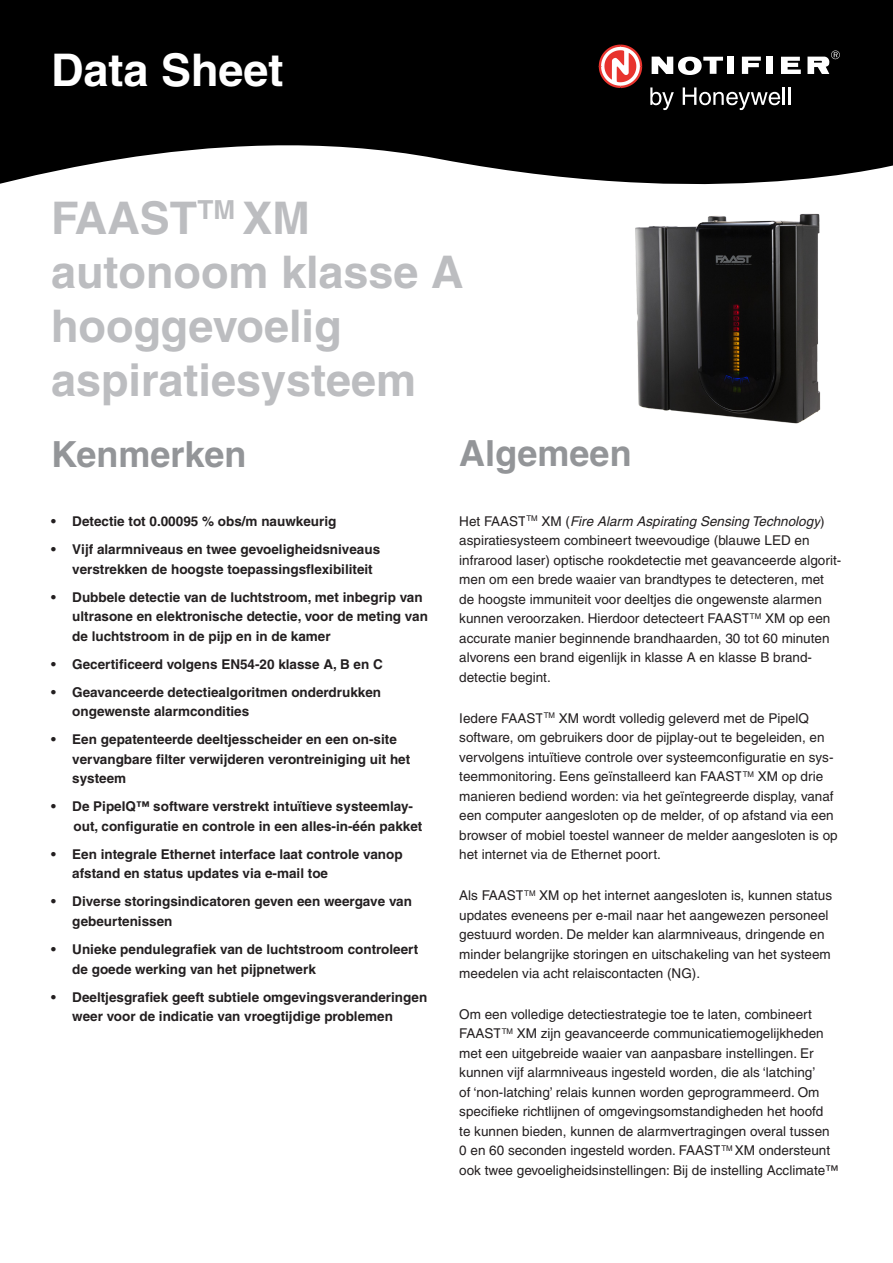
<style>
.page{position:relative;width:893px;height:1263px;background:#fff}
.page>*{position:absolute;margin:0;border:0;box-sizing:border-box;transform-origin:0 0}
.NOT_main_header{font:700 45px/54px "Helvetica";color:#bcbdc0}
.NOT_product_news{font:700 45px "Helvetica";color:#fff}
.NOT_sub_header{font:700 36px "Helvetica";color:#939598}
.NOT_body_text{font:13.5px/19.5px "Helvetica";color:#231f20}
.t1{font:700 13.5px/19.5px "Helvetica";color:#231f20}
.s1{font-style:italic}
</style>
<div class="page">
<svg style="left:0;top:0;width:893px;height:185px;background:#171717"></svg>
<div style="left:727px;top:57px;width:7px;height:17px;background:#fff"></div>
<svg style="left:742px;top:57px;width:19px;height:17px"></svg>
<div style="left:766px;top:56px;width:7px;height:18px;background:#fff"></div>
<svg style="left:781px;top:57px;width:20px;height:17px"></svg>
<svg style="left:652px;top:57px;width:71px;height:18px"></svg>
<svg style="left:599px;top:45px;width:43px;height:43px"></svg>
<svg style="left:807px;top:51px;width:33px;height:23px"></svg>
<svg style="left:650px;top:87px;width:24px;height:23px"></svg>
<svg style="left:683px;top:87px;width:107px;height:23px"></svg>
<svg style="left:51px;top:175px;width:259px;height:10px"></svg>
<div style="left:50px;top:518px;width:7px;height:7px;border:3px solid #fff;border-radius:50%"></div>
<div style="left:50px;top:546px;width:7px;height:7px;border:3px solid #fff;border-radius:50%"></div>
<div style="left:50px;top:593px;width:7px;height:8px;border:3px solid #fff;border-radius:50%"></div>
<div style="left:50px;top:660px;width:7px;height:8px;border:3px solid #fff;border-radius:50%"></div>
<div style="left:50px;top:688px;width:7px;height:8px;border:3px solid #fff;border-radius:50%"></div>
<div style="left:50px;top:736px;width:7px;height:7px;border:3px solid #fff;border-radius:50%"></div>
<div style="left:50px;top:803px;width:7px;height:7px;border:3px solid #fff;border-radius:50%"></div>
<div style="left:50px;top:850px;width:7px;height:8px;border:3px solid #fff;border-radius:50%"></div>
<div style="left:50px;top:898px;width:7px;height:7px;border:3px solid #fff;border-radius:50%"></div>
<div style="left:50px;top:945px;width:7px;height:8px;border:3px solid #fff;border-radius:50%"></div>
<div style="left:50px;top:993px;width:7px;height:7px;border:3px solid #fff;border-radius:50%"></div>
<img style="left:635px;top:213px;width:186px;height:211px">
<p class="NOT_product_news" style="left:51px;top:42px;width:234px">Data Sheet</p>
<p class="NOT_main_header" style="left:51px;top:190px;width:261px">FAAST<sup>TM</sup> XM</p>
<p class="NOT_main_header" style="left:51px;top:244px;width:414px">autonoom klasse A hooggevoelig</p>
<p class="NOT_main_header" style="left:51px;top:352px;width:367px">aspiratiesysteem</p>
<p class="NOT_sub_header" style="left:51px;top:432px;width:197px">Kenmerken</p>
<p class="NOT_sub_header" style="left:459px;top:431px;width:174px">Algemeen</p>
<p class="t1" style="left:51px;top:512px;width:287px">• Detectie tot 0.00095 % obs/m nauwkeurig</p>
<p class="t1" style="left:72px;top:540px;width:309px;text-indent:-21px">• Vijf alarmniveaus en twee gevoeligheidsniveaus verstrekken de hoogste toepassingsflexibiliteit</p>
<p class="t1" style="left:72px;top:587px;width:357px;text-indent:-21px">• Dubbele detectie van de luchtstroom, met inbegrip van ultrasone en elektronische detectie, voor de meting van de luchtstroom in de pijp en in de kamer</p>
<p class="t1" style="left:51px;top:654px;width:333px">• Gecertificeerd volgens EN54-20 klasse A, B en C</p>
<p class="t1" style="left:72px;top:682px;width:310px;text-indent:-21px">• Geavanceerde detectiealgoritmen onderdrukken ongewenste alarmcondities</p>
<p class="t1" style="left:72px;top:730px;width:339px;text-indent:-21px">• Een gepatenteerde deeltjesscheider en een on-site vervangbare filter verwijderen verontreiniging uit het systeem</p>
<p class="t1" style="left:74px;top:797px;width:350px;text-indent:-23px">• De PipeIQ™ software verstrekt intuïtieve systeemlay&shy;out, configuratie en controle in een alles-in-één pakket</p>
<p class="t1" style="left:72px;top:844px;width:332px;text-indent:-21px">• Een integrale Ethernet interface laat controle vanop afstand en status updates via e-mail toe</p>
<p class="t1" style="left:72px;top:892px;width:341px;text-indent:-21px">• Diverse storingsindicatoren geven een weergave van gebeurtenissen</p>
<p class="t1" style="left:72px;top:939px;width:347px;text-indent:-21px">• Unieke pendulegrafiek van de luchtstroom controleert de goede werking van het pijpnetwerk</p>
<p class="t1" style="left:72px;top:987px;width:357px;text-indent:-21px">• Deeltjesgrafiek geeft subtiele omgevingsveranderingen weer voor de indicatie van vroegtijdige problemen</p>
<p class="NOT_body_text" style="left:459px;top:511px;width:384px">Het FAAST<sup>TM</sup> XM (<span class="s1">Fire Alarm Aspirating Sensing Technology</span>) aspiratiesysteem combineert tweevoudige (blauwe LED en infrarood laser) optische rookdetectie met geavanceerde algorit&shy;men om een brede waaier van brandtypes te detecteren, met de hoogste immuniteit voor deeltjes die ongewenste alarmen kunnen veroorzaken. Hierdoor detecteert FAAST<sup>TM</sup> XM op een accurate manier beginnende brandhaarden, 30 tot 60 minuten alvorens een brand eigenlijk in klasse A en klasse B brand&shy;detectie begint.</p>
<p class="NOT_body_text" style="left:459px;top:708px;width:380px">Iedere FAAST<sup>TM</sup> XM wordt volledig geleverd met de PipelQ software, om gebruikers door de pijplay-out te begeleiden, en vervolgens intuïtieve controle over systeemconfiguratie en sys&shy;teemmonitoring. Eens geïnstalleerd kan FAAST<sup>TM</sup> XM op drie manieren bediend worden: via het geïntegreerde display, vanaf een computer aangesloten op de melder, of op afstand via een browser of mobiel toestel wanneer de melder aangesloten is op het internet via de Ethernet poort.</p>
<p class="NOT_body_text" style="left:459px;top:885px;width:374px">Als FAAST<sup>TM</sup> XM op het internet aangesloten is, kunnen status updates eveneens per e-mail naar het aangewezen personeel gestuurd worden. De melder kan alarmniveaus, dringende en minder belangrijke storingen en uitschakeling van het systeem meedelen via acht relaiscontacten (NG).</p>
<p class="NOT_body_text" style="left:459px;top:1004px;width:381px">Om een volledige detectiestrategie toe te laten, combineert FAAST<sup>TM</sup> XM zijn geavanceerde communicatiemogelijkheden met een uitgebreide waaier van aanpasbare instellingen. Er kunnen vijf alarmniveaus ingesteld worden, die als ‘latching’<br>of ‘non-latching’ relais kunnen worden geprogrammeerd. Om specifieke richtlijnen of omgevingsomstandigheden het hoofd<br>te kunnen bieden, kunnen de alarmvertragingen overal tussen 0 en 60 seconden ingesteld worden. FAAST<sup>TM</sup> XM ondersteunt ook twee gevoeligheidsinstellingen: Bij de instelling Acclimate™</p>
</div>
